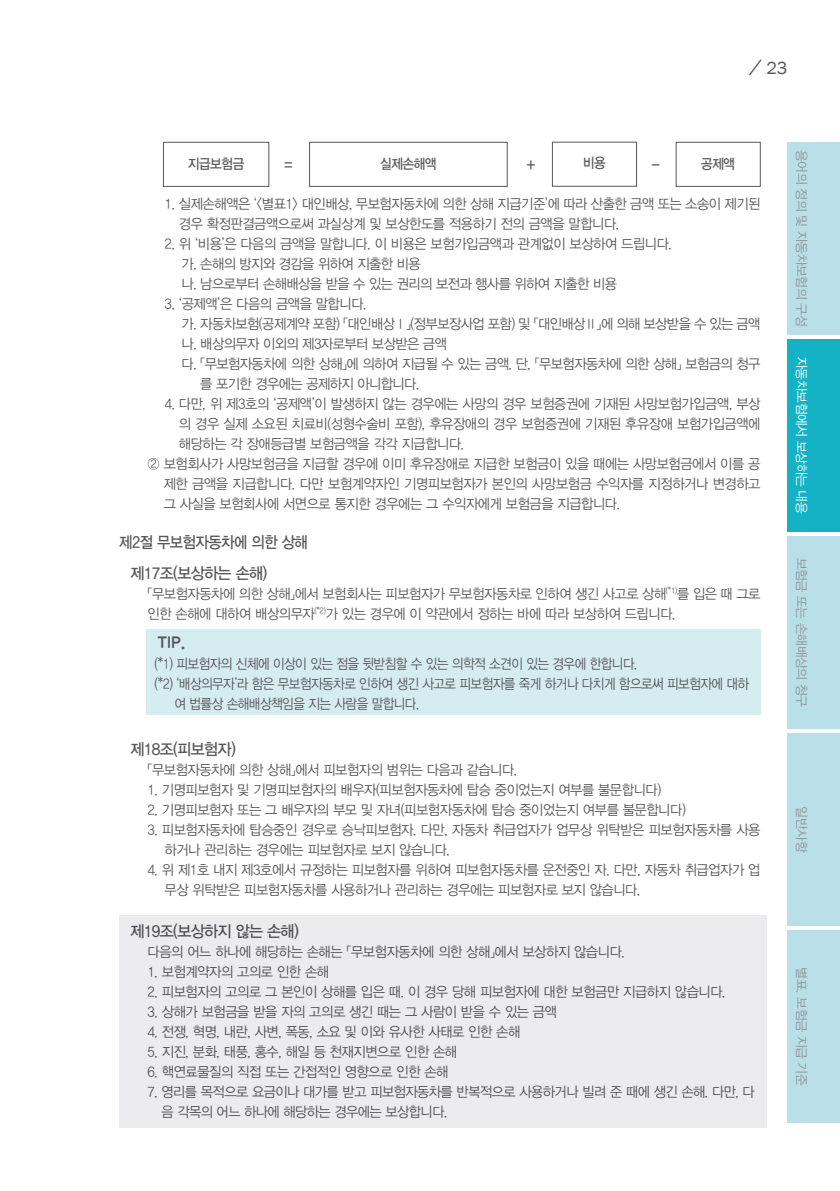
<style>
.page{position:relative;width:840px;height:1191px;background:#fff}
.page>*{position:absolute;margin:0;border:0;box-sizing:border-box;transform-origin:0 0}
.t1{font:18px "Franklin Gothic";color:#57585a}
.조조{font:16px "YDVYGO Std 33";letter-spacing:-.04em;color:#57585a;scale:.95 1}
.제1절{font:16px "YDVYGO Std 33";letter-spacing:-.03em;color:#57585a;scale:.9 1}
.본문{font:16px "YDVYGO Std 25";color:#57585a;scale:.95 1}
.본문_1{font:14px/20px "YDVYGO Std 32";letter-spacing:-.03em;color:#57585a;scale:.95 1}
.본문_1_내어쓰기{font:14px/20px "YDVYGO Std 32";letter-spacing:-.03em;color:#57585a;scale:.95 1}
.본문_가{font:14px/20px "YDVYGO Std 32";letter-spacing:-.04em;color:#57585a;scale:.95 1}
.팁{font:14px/20px "YDVYGO Std 32";letter-spacing:-.04em;color:#57585a;scale:.9 1}
.표하시라{font:14px "YDVYGO Std 33";letter-spacing:-.03em;color:#57585a;scale:.9 1}
.t2{font:12.8px "YDVYGO Std 32";letter-spacing:-.03em;color:#939598}
.t3{font:12.8px "YDVYGO Std 32";letter-spacing:-.03em;color:#fff}
.t4{font:12.8px "YDVYGO Std 12";letter-spacing:-.03em;color:#939598}
.s1{font-family:"YDVYGO Std 32"}
</style>
<div class="page">
<div style="left:787px;top:142px;width:52px;height:192px;background:#b9dfe8"></div>
<div style="left:787px;top:339px;width:52px;height:192px;background:#15b2c5"></div>
<div style="left:787px;top:536px;width:52px;height:193px;background:#b9dfe8"></div>
<div style="left:787px;top:733px;width:52px;height:193px;background:#b9dfe8"></div>
<div style="left:787px;top:930px;width:52px;height:193px;background:#b9dfe8"></div>
<svg style="left:748px;top:60px;width:13px;height:15px"></svg>
<div style="left:163px;top:142px;width:106px;height:45px;border:1px solid #57585a"></div>
<div style="left:552px;top:142px;width:84px;height:44px;border:1px solid #57585a"></div>
<div style="left:675px;top:142px;width:85px;height:45px;border:1px solid #57585a"></div>
<div style="left:309px;top:142px;width:198px;height:45px;border:1px solid #57585a"></div>
<div style="left:146px;top:629px;width:614px;height:86px;background:#d5ecf1"></div>
<div style="left:119px;top:915px;width:647px;height:212px;background:#ececee"></div>
<p class="t1" style="left:766px;top:57px;width:23px">23</p>
<p class="표하시라" style="left:188px;top:156px;width:64px">지급보험금</p>
<p class="표하시라" style="left:284px;top:157px;width:10px">=</p>
<p class="표하시라" style="left:380px;top:156px;width:64px">실제손해액</p>
<p class="표하시라" style="left:526px;top:157px;width:11px">+</p>
<p class="표하시라" style="left:582px;top:156px;width:27px">비용</p>
<p class="표하시라" style="left:651px;top:157px;width:10px">-</p>
<p class="표하시라" style="left:700px;top:156px;width:39px">공제액</p>
<p class="본문_1" style="left:179px;top:194px;width:613px;text-indent:-14px">1. 실제손해액은 ‘&lt;별표1&gt; 대인배상, 무보험자동차에 의한 상해 지급기준’에 따라 산출한 금액 또는 소송이 제기된 경우 확정판결금액으로써 과실상계 및 보상한도를 적용하기 전의 금액을 말합니다.</p>
<p class="본문_1" style="left:164px;top:234px;width:535px">2. 위 ‘비용’은 다음의 금액을 말합니다. 이 비용은 보험가입금액과 관계없이 보상하여 드립니다.</p>
<p class="본문_가" style="left:181px;top:254px;width:253px">가. 손해의 방지와 경감을 위하여 지출한 비용</p>
<p class="본문_가" style="left:181px;top:274px;width:459px">나. 남으로부터 손해배상을 받을 수 있는 권리의 보전과 행사를 위하여 지출한 비용</p>
<p class="본문_1" style="left:164px;top:294px;width:214px">3. ‘공제액’은 다음의 금액을 말합니다.</p>
<p class="본문_가" style="left:181px;top:314px;width:610px">가. 자동차보험(공제계약 포함) 「대인배상Ⅰ」(정부보장사업 포함) 및 「대인배상Ⅱ」에 의해 보상받을 수 있는 금액</p>
<p class="본문_가" style="left:181px;top:334px;width:280px">나. 배상의무자 이외의 제3자로부터 보상받은 금액</p>
<p class="본문_가" style="left:200px;top:354px;width:591px;text-indent:-19px">다. 「무보험자동차에 의한 상해」에 의하여 지급될 수 있는 금액. 단, 「무보험자동차에 의한 상해」 보험금의 청구 를 포기한 경우에는 공제하지 아니합니다.</p>
<p class="본문_1" style="left:179px;top:394px;width:613px;text-align:justify;text-indent:-14px">4. 다만, 위 제3호의 ‘공제액’이 발생하지 않는 경우에는 사망의 경우 보험증권에 기재된 사망보험가입금액, 부상 의 경우 실제 소요된 치료비(성형수술비 포함), 후유장애의 경우 보험증권에 기재된 후유장애 보험가입금액에 해당하는 각 장애등급별 보험금액을 각각 지급합니다.</p>
<p class="본문_1" style="left:163px;top:454px;width:629px;text-align:justify;text-indent:-16px">② 보험회사가 사망보험금을 지급할 경우에 이미 후유장애로 지급한 보험금이 있을 때에는 사망보험금에서 이를 공 제한 금액을 지급합니다. 다만 보험계약자인 기명피보험자가 본인의 사망보험금 수익자를 지정하거나 변경하고 그 사실을 보험회사에 서면으로 통지한 경우에는 그 수익자에게 보험금을 지급합니다.</p>
<p class="제1절" style="left:119px;top:534px;width:211px">제2절 무보험자동차에 의한 상해</p>
<p class="조조" style="left:130px;top:565px;width:145px">제17조(보상하는 손해)</p>
<p class="본문_1" style="left:147px;top:584px;width:646px">「무보험자동차에 의한 상해」에서 보험회사는 피보험자가 무보험자동차로 인하여 생긴 사고로 상해<sup>(*1)</sup>를 입은 때 그로</p>
<p class="본문_1" style="left:147px;top:604px;width:557px">인한 손해에 대하여 배상의무자<sup>(*2)</sup>가 있는 경우에 이 약관에서 정하는 바에 따라 보상하여 드립니다.</p>
<p class="본문" style="left:157px;top:635px;width:31px">TIP.</p>
<p class="팁" style="left:154px;top:654px;width:537px">(*1) 피보험자의 신체에 이상이 있는 점을 뒷받침할 수 있는 의학적 소견이 있는 경우에 한합니다.</p>
<p class="팁" style="left:174px;top:674px;width:639px;text-indent:-20px">(*2) ‘배상의무자’라 함은 무보험자동차로 인하여 생긴 사고로 피보험자를 죽게 하거나 다치게 함으로써 피보험자에 대하 여 법률상 손해배상책임을 지는 사람을 말합니다.</p>
<p class="조조" style="left:130px;top:741px;width:112px">제18조(피보험자)</p>
<p class="본문_1" style="left:147px;top:760px;width:390px">「무보험자동차에 의한 상해」에서 피보험자의 범위는 다음과 같습니다.</p>
<p class="본문_1_내어쓰기" style="left:147px;top:780px;width:542px">1. 기명피보험자 및 기명피보험자의 배우자(피보험자동차에 탑승 중이었는지 여부를 불문합니다)</p>
<p class="본문_1_내어쓰기" style="left:147px;top:800px;width:567px">2. 기명피보험자 또는 그 배우자의 부모 및 자녀(피보험자동차에 탑승 중이었는지 여부를 불문합니다)</p>
<p class="본문_1_내어쓰기" style="left:164px;top:820px;width:628px;text-indent:-17px">3. 피보험자동차에 탑승중인 경우로 승낙피보험자. 다만, 자동차 취급업자가 업무상 위탁받은 피보험자동차를 사용 하거나 관리하는 경우에는 피보험자로 보지 않습니다.</p>
<p class="본문_1_내어쓰기" style="left:164px;top:860px;width:628px;text-indent:-17px">4. 위 제1호 내지 제3호에서 규정하는 피보험자를 위하여 피보험자동차를 운전중인 자. 다만, 자동차 취급업자가 업 무상 위탁받은 피보험자동차를 사용하거나 관리하는 경우에는 피보험자로 보지 않습니다.</p>
<p class="조조" style="left:130px;top:923px;width:178px">제19조(보상하지 않는 손해)</p>
<p class="본문_1" style="left:147px;top:942px;width:503px">다음의 어느 하나에 해당하는 손해는 「무보험자동차에 의한 상해」에서 보상하지 않습니다.</p>
<p class="본문_1" style="left:147px;top:962px;width:192px">1. 보험계약자의 고의로 인한 손해</p>
<p class="본문_1" style="left:147px;top:982px;width:609px">2. 피보험자의 고의로 그 본인이 상해를 입은 때. 이 경우 당해 피보험자에 대한 보험금만 지급하지 않습니다.</p>
<p class="본문_1" style="left:147px;top:1002px;width:432px">3. 상해가 보험금을 받을 자의 고의로 생긴 때는 그 사람이 받을 수 있는 금액</p>
<p class="본문_1" style="left:147px;top:1022px;width:394px">4. 전쟁, 혁명, 내란, 사변, 폭동, 소요 및 이와 유사한 사태로 인한 손해</p>
<p class="본문_1" style="left:147px;top:1042px;width:327px">5. 지진, 분화, 태풍, 홍수, 해일 등 천재지변으로 인한 손해</p>
<p class="본문_1" style="left:147px;top:1062px;width:318px">6. 핵연료물질의 직접 또는 간접적인 영향으로 인한 손해</p>
<p class="본문_1" style="left:161px;top:1082px;width:625px;text-indent:-14px">7. 영리를 목적으로 요금이나 대가를 받고 피보험자동차를 반복적으로 사용하거나 빌려 준 때에 생긴 손해. 다만, 다 음 각목의 어느 하나에 해당하는 경우에는 보상합니다.</p>
<p class="t2" style="left:807px;top:150px;width:178px;rotate:90deg">용어의 정의 및 자동차보험의 구성</p>
<p class="t3" style="left:807px;top:357px;width:158px;rotate:90deg">자동차보험에서 보상하는 내용</p>
<p class="t2" style="left:807px;top:557px;width:151px;rotate:90deg">보험금 또는 손해배상의 청구</p>
<p class="t2" style="left:807px;top:806px;width:47px;rotate:90deg">일반사항</p>
<p class="t4" style="left:807px;top:967px;width:120px;rotate:90deg">별표. 보험<span class="s1">금</span> 지급 기준</p>
</div>
